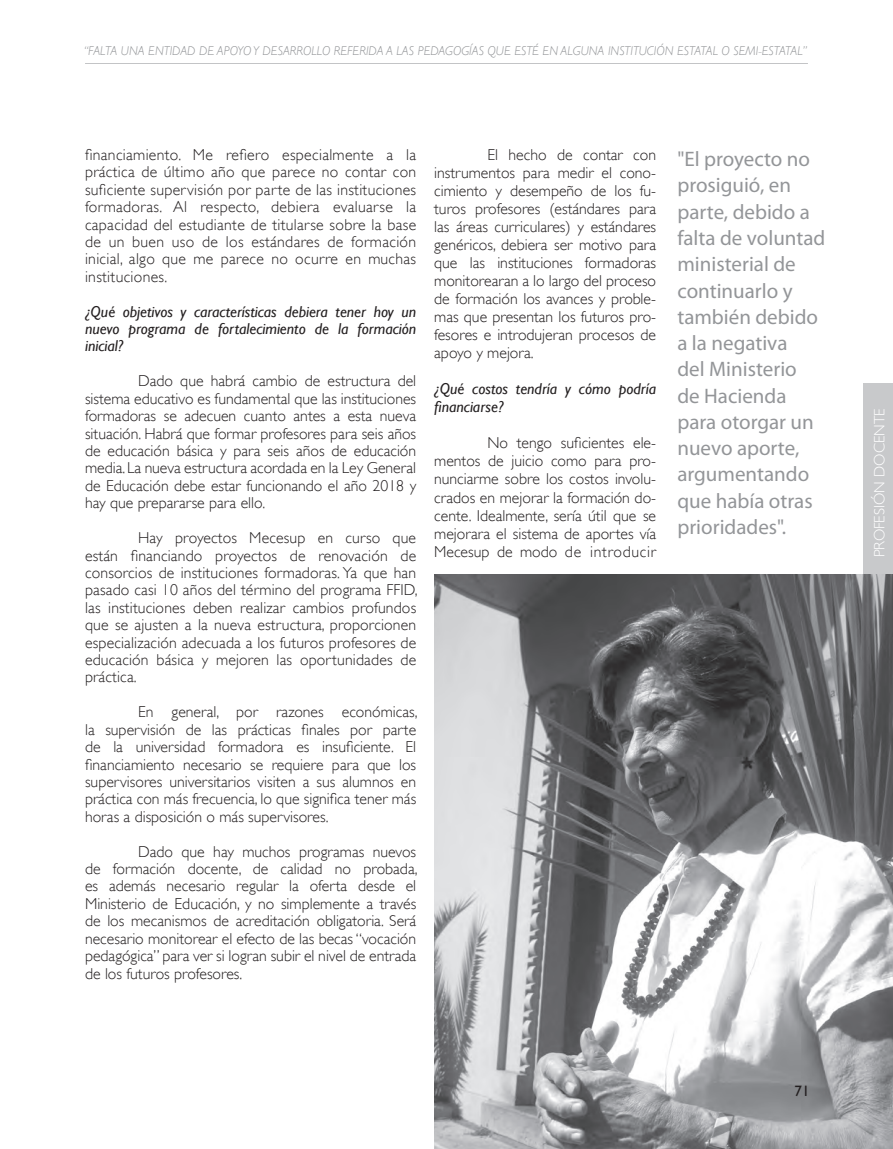
<style>
.page{position:relative;width:893px;height:1149px;background:#fff}
.page>*{position:absolute;margin:0;border:0;box-sizing:border-box;transform-origin:0 0}
.destacado2{font:21px/26.2px "Myriad Pro";color:#939598}
.t1{font:300 15.75px/17.4px "Gill Sans";color:#231f20;text-align:justify}
.t2{font:italic 15.75px/17.4px "Gill Sans";color:#231f20;text-align:justify}
.t3{font:300 15px "Gill Sans";color:#fff}
.t4{font:15px "Gill Sans";color:#231f20}
.arriba{font:italic 300 12.75px "Gill Sans";color:#939598}
</style>
<div class="page">
<div style="left:863px;top:383px;width:30px;height:191px;background:#c8c9cb"></div>
<hr style="left:85px;top:63px;width:723px;height:1px;background:#939598">
<img style="left:434px;top:574px;width:459px;height:574px">
<p class="arriba" style="left:83px;top:44px;width:726px">“FALTA UNA ENTIDAD DE APOYO Y DESARROLLO REFERIDA A LAS PEDAGOGÍAS QUE ESTÉ EN ALGUNA INSTITUCIÓN ESTATAL O SEMI-ESTATAL”</p>
<p class="t1" style="left:85px;top:146px;width:333px">financiamiento. Me refiero especialmente a la práctica de último año que parece no contar con suficiente supervisión por parte de las instituciones formadoras. Al respecto, debiera evaluarse la capacidad del estudiante de titularse sobre la base de un buen uso de los estándares de formación inicial, algo que me parece no ocurre en muchas instituciones.</p>
<p class="t2" style="left:85px;top:302px;width:333px">¿Qué objetivos y características debiera tener hoy un nuevo programa de fortalecimiento de la formación inicial?</p>
<p class="t1" style="left:85px;top:372px;width:333px;text-indent:53px">Dado que habrá cambio de estructura del sistema educativo es fundamental que las instituciones formadoras se adecuen cuanto antes a esta nueva situación. Habrá que formar profesores para seis años de educación básica y para seis años de educación media. La nueva estructura acordada en la Ley General de Educación debe estar funcionando el año 2018 y hay que prepararse para ello.</p>
<p class="t1" style="left:85px;top:529px;width:334px;text-indent:53px">Hay proyectos Mecesup en curso que están financiando proyectos de renovación de consorcios de instituciones formadoras. Ya que han pasado casi 10 años del término del programa FFID, las instituciones deben realizar cambios profundos que se ajusten a la nueva estructura, proporcionen especialización adecuada a los futuros profesores de educación básica y mejoren las oportunidades de práctica.</p>
<p class="t1" style="left:85px;top:703px;width:334px;text-indent:53px">En general, por razones económicas, la supervisión de las prácticas finales por parte de la universidad formadora es insuficiente. El financiamiento necesario se requiere para que los supervisores universitarios visiten a sus alumnos en práctica con más frecuencia, lo que significa tener más horas a disposición o más supervisores.</p>
<p class="t1" style="left:85px;top:842px;width:334px;text-indent:53px">Dado que hay muchos programas nuevos de formación docente, de calidad no probada, es además necesario regular la oferta desde el Ministerio de Educación, y no simplemente a través de los mecanismos de acreditación obligatoria. Será necesario monitorear el efecto de las becas “vocación pedagógica” para ver si logran subir el nivel de entrada de los futuros profesores.</p>
<p class="t1" style="left:434px;top:145px;width:223px;line-height:18px;text-indent:53px">El hecho de contar con instrumentos para medir el cono&shy;cimiento y desempeño de los fu&shy;turos profesores (estándares para las áreas curriculares) y estándares genéricos, debiera ser motivo para que las instituciones formadoras monitorearan a lo largo del proceso de formación los avances y proble&shy;mas que presentan los futuros pro&shy;fesores e introdujeran procesos de apoyo y mejora.</p>
<p class="t2" style="left:434px;top:380px;width:223px;line-height:18px">¿Qué costos tendría y cómo podría financiarse?</p>
<p class="t1" style="left:434px;top:434px;width:223px;line-height:18.1px;text-indent:53px">No tengo suficientes ele&shy;mentos de juicio como para pro&shy;nunciarme sobre los costos involu&shy;crados en mejorar la formación do&shy;cente. Idealmente, sería útil que se mejorara el sistema de aportes vía Mecesup de modo de introducir</p>
<p class="destacado2" style="left:677px;top:146px;width:149px">"El proyecto no prosiguió, en parte, debido a falta de voluntad ministerial de continuarlo y también debido a la negativa<br>del Ministerio<br>de Hacienda para otorgar un nuevo aporte, argumentando que había otras prioridades".</p>
<p class="t4" style="left:794px;top:1082px;width:16px">71</p>
<p class="t3" style="left:871px;top:557px;width:150px;rotate:-90deg">PROFESIÓN DOCENTE</p>
</div>
